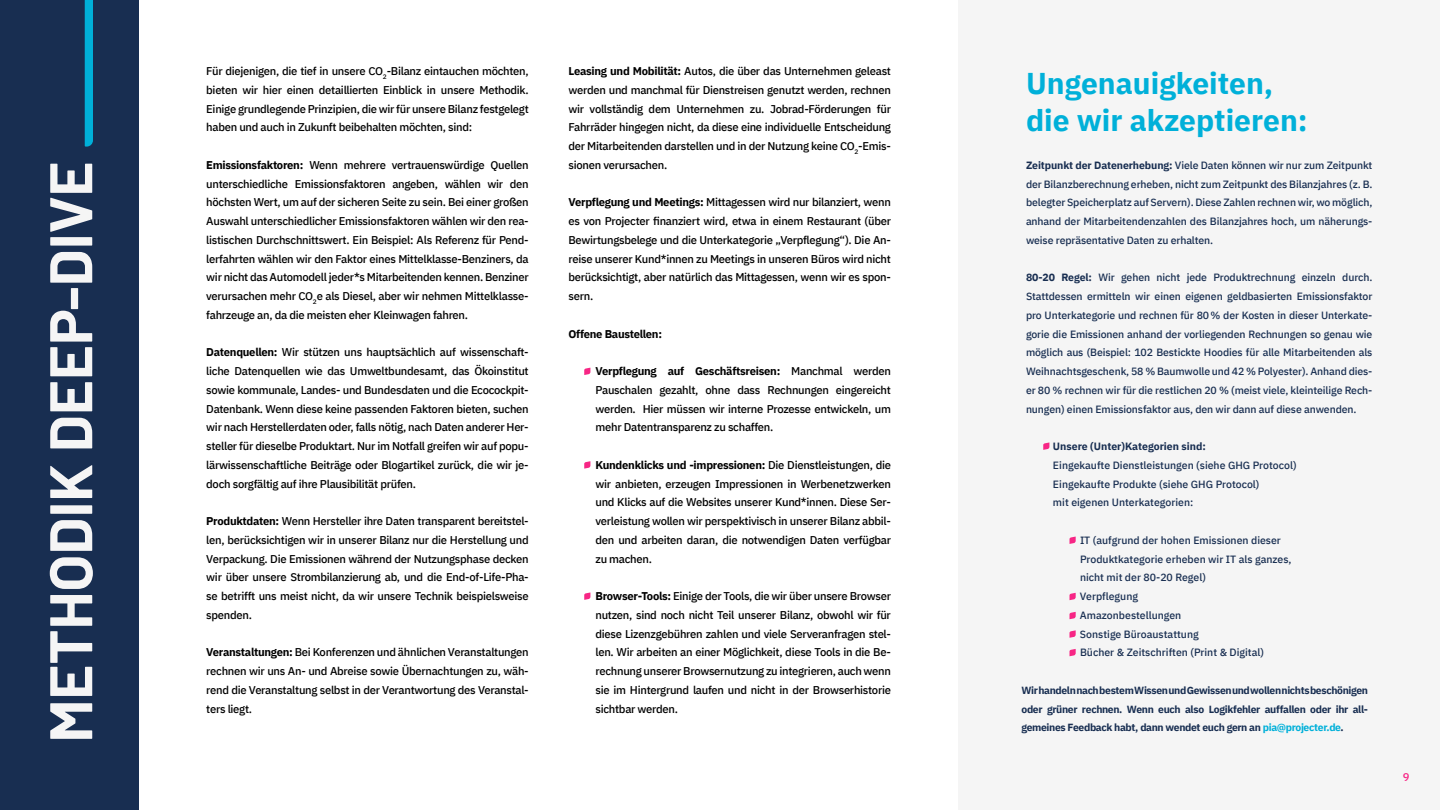
<style>
.page{position:relative;width:1440px;height:810px;background:#fff}
.page>*{position:absolute;margin:0;border:0;box-sizing:border-box;transform-origin:0 0}
.t1{font:700 60px "Barlow";color:#f5f5f5}
.t2{font:700 30px/37.5px "IBM Plex Sans";color:#00b0d9}
.t3{font:500 11.25px/18.8px "IBM Plex Sans";letter-spacing:-.025em;color:#000;text-align:justify}
.t4{font:700 11.25px "IBM Plex Sans";letter-spacing:-.025em;color:#000}
.t5{font:500 11.25px "IBM Plex Sans";color:#f72585}
.t6{font:500 10.5px/18.8px "IBM Plex Sans";color:#182e51;text-align:justify}
.t7{font:700 10.5px "IBM Plex Sans";color:#182e51}
.t8{font:700 10.35px/18.8px "IBM Plex Sans";letter-spacing:-.035em;color:#182e51;text-align:justify}
.s1{font-weight:700}
.s2{color:#00b0d9}
</style>
<div class="page">
<div style="left:958px;top:0;width:482px;height:810px;background:#f5f5f5"></div>
<div style="left:0;top:0;width:139px;height:810px;background:#182e51"></div>
<svg style="left:85px;top:0;width:8px;height:147px"></svg>
<svg style="left:1043px;top:442px;width:6px;height:8px"></svg>
<svg style="left:1069px;top:537px;width:7px;height:7px"></svg>
<svg style="left:1069px;top:593px;width:7px;height:7px"></svg>
<svg style="left:1069px;top:612px;width:7px;height:7px"></svg>
<svg style="left:1069px;top:630px;width:7px;height:8px"></svg>
<svg style="left:1069px;top:649px;width:7px;height:7px"></svg>
<svg style="left:584px;top:368px;width:6px;height:7px"></svg>
<svg style="left:584px;top:461px;width:6px;height:8px"></svg>
<svg style="left:584px;top:592px;width:6px;height:8px"></svg>
<h1 class="t1" style="left:26px;top:742px;width:583px;rotate:-90deg">METHODIK DEEP-DIVE</h1>
<p class="t3" style="left:206px;top:61px;width:324px">Für diejenigen, die tief in unsere CO<sub>2</sub>-Bilanz eintauchen möchten, bieten wir hier einen detaillierten Einblick in unsere Methodik.<br>Einige grundlegende Prinzipien, die wir für unsere Bilanz festgelegt haben und auch in Zukunft beibehalten möchten, sind:</p>
<p class="t3" style="left:206px;top:154px;width:324px"><span class="s1">Emissionsfaktoren:</span> Wenn mehrere vertrauenswürdige Quellen unterschiedliche Emissionsfaktoren angeben, wählen wir den höchsten Wert, um auf der sicheren Seite zu sein. Bei einer großen Auswahl unterschiedlicher Emissionsfaktoren wählen wir den rea&shy;listischen Durchschnittswert. Ein Beispiel: Als Referenz für Pend&shy;lerfahrten wählen wir den Faktor eines Mittelklasse-Benziners, da wir nicht das Automodell jeder*s Mitarbeitenden kennen. Benziner verursachen mehr CO<sub>2</sub>e als Diesel, aber wir nehmen Mittelklasse&shy;fahrzeuge an, da die meisten eher Kleinwagen fahren.</p>
<p class="t3" style="left:206px;top:342px;width:324px"><span class="s1">Datenquellen:</span> Wir stützen uns hauptsächlich auf wissenschaft&shy;liche Datenquellen wie das Umweltbundesamt, das Ökoinstitut sowie kommunale, Landes- und Bundesdaten und die Ecocockpit-Datenbank. Wenn diese keine passenden Faktoren bieten, suchen wir nach Herstellerdaten oder, falls nötig, nach Daten anderer Her&shy;steller für dieselbe Produktart. Nur im Notfall greifen wir auf popu&shy;lärwissenschaftliche Beiträge oder Blogartikel zurück, die wir je&shy;doch sorgfältig auf ihre Plausibilität prüfen.</p>
<p class="t3" style="left:206px;top:511px;width:324px"><span class="s1">Produktdaten:</span> Wenn Hersteller ihre Daten transparent bereitstel&shy;len, berücksichtigen wir in unserer Bilanz nur die Herstellung und Verpackung. Die Emissionen während der Nutzungsphase decken wir über unsere Strombilanzierung ab, und die End-of-Life-Pha&shy;se betrifft uns meist nicht, da wir unsere Technik beispielsweise spenden.</p>
<p class="t3" style="left:206px;top:642px;width:324px"><span class="s1">Veranstaltungen:</span> Bei Konferenzen und ähnlichen Veranstaltungen rechnen wir uns An- und Abreise sowie Übernachtungen zu, wäh&shy;rend die Veranstaltung selbst in der Verantwortung des Veranstal&shy;ters liegt.</p>
<p class="t3" style="left:568px;top:61px;width:324px"><span class="s1">Leasing und Mobilität:</span> Autos, die über das Unternehmen geleast werden und manchmal für Dienstreisen genutzt werden, rechnen wir vollständig dem Unternehmen zu. Jobrad-Förderungen für Fahrräder hingegen nicht, da diese eine individuelle Entscheidung der Mitarbeitenden darstellen und in der Nutzung keine CO<sub>2</sub>-Emis&shy;sionen verursachen.</p>
<p class="t3" style="left:568px;top:192px;width:324px"><span class="s1">Verpflegung und Meetings:</span> Mittagessen wird nur bilanziert, wenn es von Projecter finanziert wird, etwa in einem Restaurant (über Bewirtungsbelege und die Unterkategorie „Verpflegung“). Die An&shy;reise unserer Kund*innen zu Meetings in unseren Büros wird nicht berücksichtigt, aber natürlich das Mittagessen, wenn wir es spon&shy;sern.</p>
<p class="t4" style="left:568px;top:325px;width:95px">Offene Baustellen:</p>
<p class="t3" style="left:595px;top:361px;width:297px"><span class="s1">Verpflegung auf Geschäftsreisen:</span> Manchmal werden Pauschalen gezahlt, ohne dass Rechnungen eingereicht werden. Hier müssen wir interne Prozesse entwickeln, um mehr Datentransparenz zu schaffen.</p>
<p class="t3" style="left:595px;top:454px;width:297px"><span class="s1">Kundenklicks und -impressionen:</span> Die Dienstleistungen, die wir anbieten, erzeugen Impressionen in Werbenetzwerken und Klicks auf die Websites unserer Kund*innen. Diese Ser&shy;verleistung wollen wir perspektivisch in unserer Bilanz abbil&shy;den und arbeiten daran, die notwendigen Daten verfügbar zu machen.</p>
<p class="t3" style="left:595px;top:586px;width:297px"><span class="s1">Browser-Tools:</span> Einige der Tools, die wir über unsere Browser nutzen, sind noch nicht Teil unserer Bilanz, obwohl wir für diese Lizenzgebühren zahlen und viele Serveranfragen stel&shy;len. Wir arbeiten an einer Möglichkeit, diese Tools in die Be&shy;rechnung unserer Browsernutzung zu integrieren, auch wenn sie im Hintergrund laufen und nicht in der Browserhistorie sichtbar werden.</p>
<h2 class="t2" style="left:1026px;top:62px;width:283px">Ungenauigkeiten, die wir akzeptieren:</h2>
<p class="t6" style="left:1026px;top:155px;width:348px"><span class="s1">Zeitpunkt der Datenerhebung:</span> Viele Daten können wir nur zum Zeitpunkt der Bilanzberechnung erheben, nicht zum Zeitpunkt des Bilanzjahres (z. B. belegter Speicherplatz auf Servern). Diese Zahlen rechnen wir, wo möglich, anhand der Mitarbeitendenzahlen des Bilanzjahres hoch, um näherungs&shy;weise repräsentative Daten zu erhalten.</p>
<p class="t6" style="left:1026px;top:267px;width:348px"><span class="s1">80-20 Regel:</span> Wir gehen nicht jede Produktrechnung einzeln durch.<br>Stattdessen ermitteln wir einen eigenen geldbasierten Emissionsfaktor pro Unterkategorie und rechnen für 80% der Kosten in dieser Unterkate&shy;gorie die Emissionen anhand der vorliegenden Rechnungen so genau wie möglich aus (Beispiel: 102 Bestickte Hoodies für alle Mitarbeitenden als Weihnachtsgeschenk, 58 % Baumwolle und 42 % Polyester). Anhand dies&shy;er 80 % rechnen wir für die restlichen 20 % (meist viele, kleinteilige Rech&shy;nungen) einen Emissionsfaktor aus, den wir dann auf diese anwenden.</p>
<p class="t7" style="left:1053px;top:438px;width:155px">Unsere (Unter)Kategorien sind:</p>
<p class="t6" style="left:1053px;top:455px;width:245px;text-align:left">Eingekaufte Dienstleistungen (siehe GHG Protocol)<br>Eingekaufte Produkte (siehe GHG Protocol)<br>mit eigenen Unterkategorien:</p>
<p class="t6" style="left:1080px;top:530px;width:213px;text-align:left">IT (aufgrund der hohen Emissionen dieser<br>Produktkategorie erheben wir IT als ganzes, nicht mit der 80-20 Regel)<br>Verpflegung<br>Amazonbestellungen<br>Sonstige Büroaustattung<br>Bücher &amp; Zeitschriften (Print &amp; Digital)</p>
<p class="t8" style="left:1022px;top:680px;width:348px">Wir handeln nach bestem Wissen und Gewissen und wollen nichts beschönigen oder grüner rechnen. Wenn euch also Logikfehler auffallen oder ihr all&shy;gemeines Feedback habt, dann wendet euch gern an <span class="s2">pia@projecter.de</span>.</p>
<p class="t5" style="left:1403px;top:768px;width:8px">9</p>
</div>
